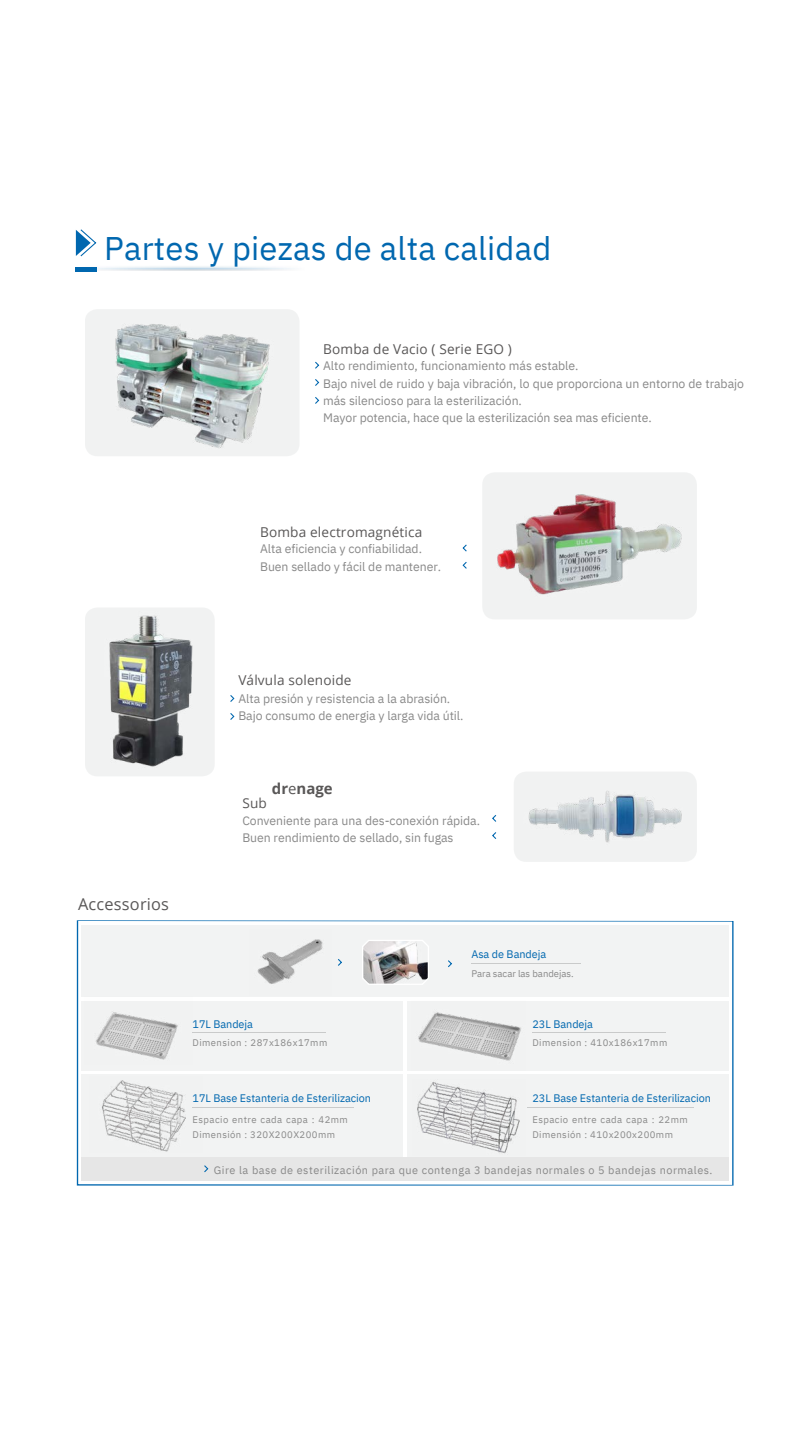
<style>
.page{position:relative;width:810px;height:1440px;background:#fff}
.page>*{position:absolute;margin:0;border:0;box-sizing:border-box;transform-origin:0 0}
.t1{font:32.7px "IBM Plex Sans";letter-spacing:.005em;color:#0067af}
.t2{font:16.3px "Open Sans";letter-spacing:.01em;color:#595757}
.t3{font:700 15px "Open Sans";color:#595757}
.t4{font:13.6px "Open Sans";letter-spacing:.01em;color:#595757}
.t5{font:12.3px/17.4px "IBM Plex Sans";letter-spacing:-.005em;color:#898989}
.t6{font:10.9px "IBM Plex Sans";letter-spacing:-.005em;color:#0067af}
.t7{font:10.9px "IBM Plex Sans";letter-spacing:.045em;color:#898989}
.t8{font:9.5px/14.3px "IBM Plex Sans";letter-spacing:.045em;color:#898989}
.t9{font:9.5px "IBM Plex Sans";letter-spacing:-.005em;color:#898989}
.s1{font-weight:400}
</style>
<div class="page">
<img style="left:482px;top:472px;width:215px;height:147px;border-radius:12px">
<img style="left:85px;top:309px;width:215px;height:147px;border-radius:13px">
<img style="left:514px;top:772px;width:182px;height:90px;border-radius:13px">
<img style="left:85px;top:607px;width:130px;height:169px;border-radius:13px">
<img style="left:78px;top:266px;width:214px;height:5px">
<hr style="left:76px;top:268px;width:20px;height:4px;background:#0067af">
<svg style="left:76px;top:229px;width:20px;height:27px"></svg>
<svg style="left:230px;top:695px;width:4px;height:7px"></svg>
<svg style="left:230px;top:713px;width:4px;height:7px"></svg>
<svg style="left:315px;top:362px;width:4px;height:7px"></svg>
<svg style="left:315px;top:379px;width:4px;height:7px"></svg>
<svg style="left:315px;top:397px;width:4px;height:7px"></svg>
<svg style="left:462px;top:562px;width:5px;height:7px"></svg>
<svg style="left:462px;top:545px;width:5px;height:7px"></svg>
<svg style="left:77px;top:920px;width:657px;height:266px;fill:#f2f3f3"></svg>
<svg style="left:492px;top:832px;width:4px;height:7px"></svg>
<svg style="left:492px;top:815px;width:4px;height:7px"></svg>
<img style="left:85px;top:996px;width:107px;height:2px">
<svg style="left:82px;top:998px;width:647px;height:185px"></svg>
<hr style="left:532px;top:1032px;width:134px;height:1px;background:#c9caca">
<svg style="left:362px;top:940px;width:67px;height:45px"></svg>
<svg style="left:448px;top:960px;width:4px;height:7px"></svg>
<hr style="left:471px;top:963px;width:110px;height:1px;background:#c9caca">
<img style="left:249px;top:930px;width:82px;height:65px">
<svg style="left:338px;top:959px;width:4px;height:7px"></svg>
<h2 class="t1" style="left:104px;top:227px;width:449px">Partes y piezas de alta calidad</h2>
<h2 class="t4" style="left:323px;top:339px;width:190px">Bomba de Vacio ( Serie EGO )</h2>
<p class="t5" style="left:323px;top:357px;width:422px">Alto rendimiento, funcionamiento más estable.<br>Bajo nivel de ruido y baja vibración, lo que proporciona un entorno de trabajo más silencioso para la esterilización.<br>Mayor potencia, hace que la esterilización sea mas eficiente.</p>
<p class="t4" style="left:260px;top:522px;width:164px">Bomba electromagnética</p>
<p class="t5" style="left:260px;top:540px;width:183px">Alta eficiencia y confiabilidad.<br>Buen sellado y fácil de mantener.</p>
<h4 class="t4" style="left:238px;top:670px;width:115px">Válvula solenoide</h4>
<p class="t5" style="left:238px;top:690px;width:227px">Alta presión y resistencia a la abrasión.<br>Bajo consumo de energia y larga vida útil.</p>
<p class="t3" style="left:272px;top:778px;width:62px">dr<span class="s1">e</span>nage</p>
<h3 class="t4" style="left:242px;top:793px;width:26px">Sub</h3>
<p class="t2" style="left:78px;top:893px;width:92px">Accessorios</p>
<h5 class="t5" style="left:242px;top:811px;width:239px">Conveniente para una des-conexión rápida.<br>Buen rendimiento de sellado, sin fugas</h5>
<p class="t6" style="left:471px;top:947px;width:76px">Asa de Bandeja</p>
<p class="t9" style="left:471px;top:967px;width:104px">Para sacar las bandejas.</p>
<h5 class="t6" style="left:193px;top:1016px;width:62px">17L Bandeja</h5>
<p class="t6" style="left:532px;top:1016px;width:62px">23L Bandeja</p>
<h5 class="t8" style="left:193px;top:1035px;width:136px">Dimension : 287x186x17mm</h5>
<p class="t8" style="left:532px;top:1035px;width:136px">Dimension : 410x186x17mm</p>
<h5 class="t6" style="left:193px;top:1091px;width:180px">17L Base Estanteria de Esterilizacion</h5>
<p class="t6" style="left:532px;top:1091px;width:180px">23L Base Estanteria de Esterilizacion</p>
<h5 class="t8" style="left:193px;top:1113px;width:157px">Espacio entre cada capa : 42mm<br>Dimensión : 320X200X200mm</h5>
<h5 class="t8" style="left:532px;top:1113px;width:157px">Espacio entre cada capa : 22mm<br>Dimensión : 410x200x200mm</h5>
<p class="t7" style="left:214px;top:1163px;width:500px">Gire la base de esterilización para que contenga 3 bandejas normales o 5 bandejas normales.</p>
</div>
